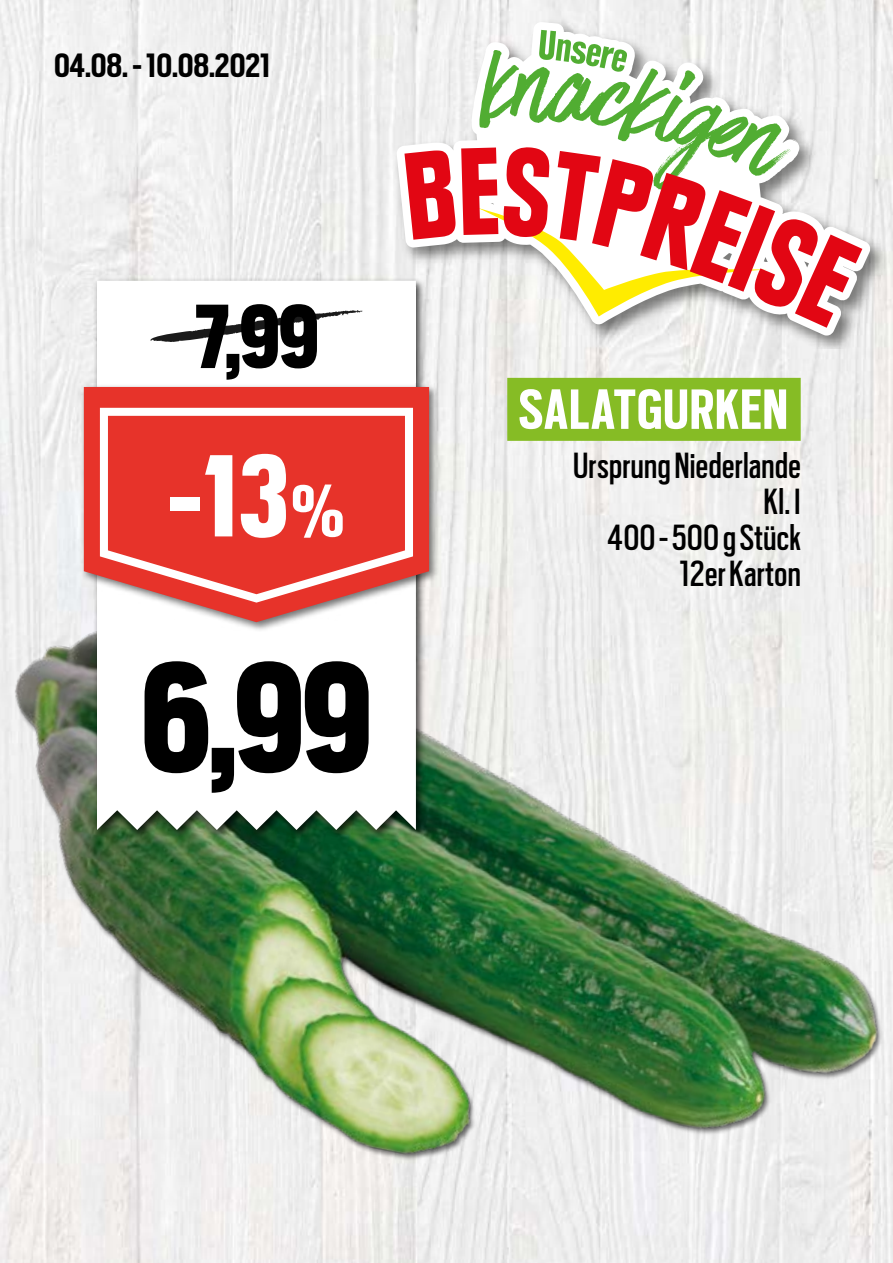
<style>
.page{position:relative;width:893px;height:1263px;background:#fff}
.page>*{position:absolute;margin:0;border:0;box-sizing:border-box;transform-origin:0 0}
.t1{font:900 176.25px "Scout Cond";color:#000;scale:.9 1}
.t2{font:900 condensed 120px "Plak Com";color:#fff;scale:1.1 1}
.t3{font:900 101.25px "Scout Cond";color:#000;scale:.9 1}
.t4{font:700 63px "Scout Cond";letter-spacing:.02em;color:#fff}
.t5{font:40.5px/36px "Scout Cond";letter-spacing:.01em;color:#000;text-align:right}
.t6{font:700 37.5px "Scout Cond";letter-spacing:-.005em;color:#000}
.s1{font-size:75px}
</style>
<div class="page">
<img style="left:0;top:0;width:893px;height:577px">
<img style="left:0;top:577px;width:893px;height:686px">
<img style="left:389px;top:14px;width:504px;height:335px">
<svg style="left:396px;top:22px;width:474px;height:314px;fill:#efefef"></svg>
<svg style="left:479px;top:30px;width:313px;height:117px"></svg>
<svg style="left:404px;top:147px;width:458px;height:181px"></svg>
<div style="left:507px;top:378px;width:294px;height:63px;background:#86bc25"></div>
<div style="left:93px;top:277px;width:333px;height:562px;background:#000;opacity:.75"></div>
<svg style="left:97px;top:281px;width:319px;height:549px"></svg>
<div style="left:97px;top:287px;width:319px;height:96px;background:#fff"></div>
<div style="left:80px;top:383px;width:359px;height:249px;background:#000;opacity:.55"></div>
<svg style="left:84px;top:387px;width:345px;height:235px;fill:#e7332a"></svg>
<svg style="left:100px;top:408px;width:313px;height:195px;background:#e9514a"></svg>
<svg style="left:150px;top:310px;width:213px;height:32px"></svg>
<p class="t6" style="left:54px;top:41px;width:218px">04.08. - 10.08.2021</p>
<h3 class="t3" style="left:194px;top:271px;width:140px">7,99</h3>
<h2 class="t2" style="left:168px;top:424px;width:162px">-13<span class="s1">%</span></h2>
<h1 class="t1" style="left:141px;top:603px;width:258px">6,99</h1>
<h3 class="t4" style="left:519px;top:368px;width:271px">SALATGURKEN</h3>
<p class="t5" style="left:573px;top:445px;width:229px">Ursprung Niederlande<br>Kl. I<br>400 - 500 g Stück<br>12er Karton</p>
</div>
